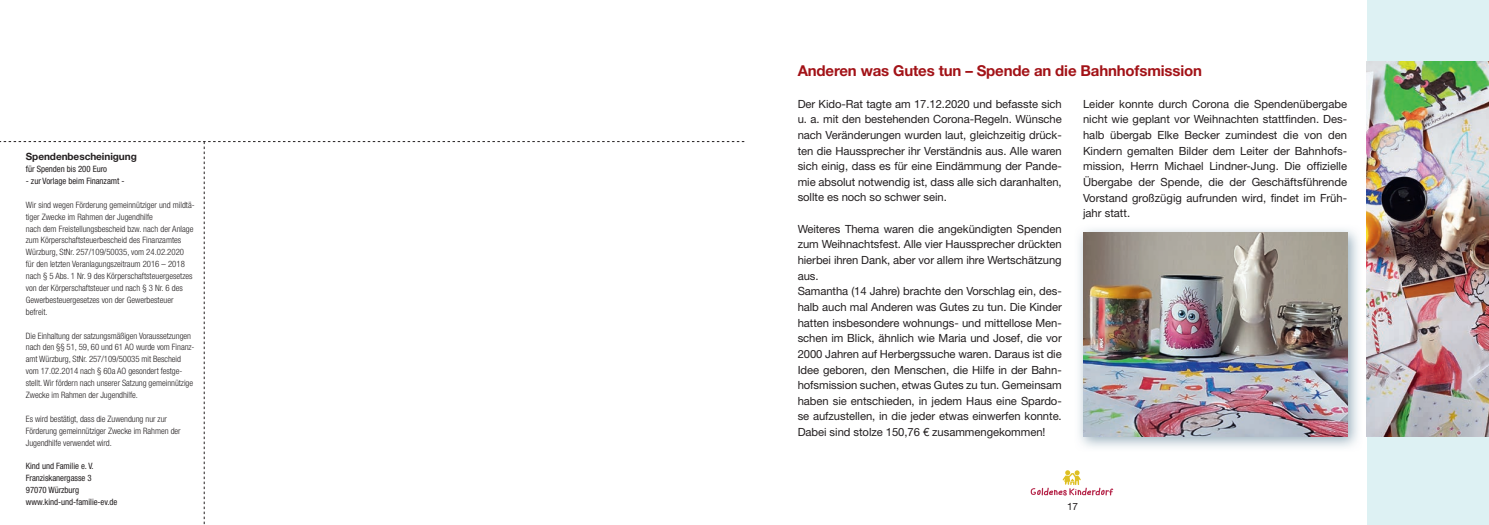
<style>
.page{position:relative;width:1489px;height:525px;background:#fff}
.page>*{position:absolute;margin:0;border:0;box-sizing:border-box;transform-origin:0 0}
.t1{font:700 15px "Helvetica Neue LT Std";letter-spacing:-.01em;color:#a21217}
.t2{font:11.25px/15.6px "Helvetica Neue LT Std";letter-spacing:-.005em;color:#231f20;text-align:justify}
.t3{font:700 10px "Helvetica Neue LT Std";letter-spacing:-.005em;color:#231f20}
.t4{font:10px "Helvetica Neue LT Std";color:#231f20}
.t5{font:300 condensed 8.75px/11.9px "Helvetica Neue LT Std";color:#231f20}
.t6{font:condensed 8.75px/11.9px "Helvetica Neue LT Std";letter-spacing:-.005em;color:#231f20}
</style>
<div class="page">
<svg style="left:1030px;top:470px;width:83px;height:25px"></svg>
<div style="left:1367px;top:0;width:121px;height:524px;background:#ddf1f3"></div>
<svg style="left:0;top:141px;width:744px;height:383px"></svg>
<div style="left:305px;top:420px;width:216px;height:104px;background:#fff"></div>
<img style="left:1366px;top:61px;width:122px;height:375px">
<img style="left:1079px;top:229px;width:279px;height:219px">
<img style="left:1082px;top:233px;width:264px;height:203px">
<p class="t3" style="left:26px;top:150px;width:112px">Spendenbescheinigung</p>
<p class="t6" style="left:26px;top:163px;width:83px">für Spenden bis 200 Euro</p>
<p class="t6" style="left:26px;top:175px;width:100px">- zur Vorlage beim Finanzamt -</p>
<p class="t5" style="left:26px;top:198px;width:170px">Wir sind wegen Förderung gemeinnütziger und mildtä&shy;tiger Zwecke im Rahmen der Jugendhilfe<br>nach dem Freistellungsbescheid bzw. nach der Anlage zum Körperschaftsteuerbescheid des Finanzamtes Würzburg, StNr. 257/109/50035, vom 24.02.2020 für den letzten Veranlagungszeitraum 2016 – 2018 nach § 5 Abs. 1 Nr. 9 des Körperschaftsteuergesetzes von der Körperschaftsteuer und nach § 3 Nr. 6 des Gewerbesteuergesetzes von der Gewerbesteuer befreit.</p>
<p class="t5" style="left:26px;top:329px;width:170px">Die Einhaltung der satzungsmäßigen Voraussetzungen nach den §§ 51, 59, 60 und 61 AO wurde vom Finanz&shy;amt Würzburg, StNr. 257/109/50035 mit Bescheid vom 17.02.2014 nach § 60a AO gesondert festge&shy;stellt. Wir fördern nach unserer Satzung gemeinnützige Zwecke im Rahmen der Jugendhilfe.</p>
<p class="t5" style="left:26px;top:412px;width:156px">Es wird bestätigt, dass die Zuwendung nur zur<br>Förderung gemeinnütziger Zwecke im Rahmen der<br>Jugendhilfe verwendet wird.</p>
<p class="t6" style="left:26px;top:460px;width:93px">Kind und Familie e. V.<br>Franziskanergasse 3<br>97070 Würzburg www.kind-und-familie-ev.de</p>
<h1 class="t1" style="left:797px;top:62px;width:406px">Anderen was Gutes tun – Spende an die Bahnhofsmission</h1>
<p class="t2" style="left:797px;top:96px;width:266px">Der Kido-Rat tagte am 17.12.2020 und befasste sich u. a. mit den bestehenden Corona-Regeln. Wünsche nach Veränderungen wurden laut, gleichzeitig drück&shy;ten die Haussprecher ihr Verständnis aus. Alle waren sich einig, dass es für eine Eindämmung der Pande&shy;mie absolut notwendig ist, dass alle sich daranhalten, sollte es noch so schwer sein.</p>
<p class="t2" style="left:797px;top:221px;width:266px;text-align:left">Weiteres Thema waren die angekündigten Spenden zum Weihnachtsfest. Alle vier Haussprecher drückten hierbei ihren Dank, aber vor allem ihre Wertschätzung aus.<br>Samantha (14 Jahre) brachte den Vorschlag ein, des&shy;halb auch mal Anderen was Gutes zu tun. Die Kinder hatten insbesondere wohnungs- und mittellose Men&shy;schen im Blick, ähnlich wie Maria und Josef, die vor 2000 Jahren auf Herbergssuche waren. Daraus ist die Idee geboren, den Menschen, die Hilfe in der Bahn&shy;hofsmission suchen, etwas Gutes zu tun. Gemeinsam haben sie entschieden, in jedem Haus eine Spardo&shy;se aufzustellen, in die jeder etwas einwerfen konnte.<br>Dabei sind stolze 150,76 € zusammengekommen!</p>
<p class="t2" style="left:1082px;top:96px;width:265px">Leider konnte durch Corona die Spendenübergabe nicht wie geplant vor Weihnachten stattfinden. Des&shy;halb übergab Elke Becker zumindest die von den Kindern gemalten Bilder dem Leiter der Bahnhofs&shy;mission, Herrn Michael Lindner-Jung. Die offizielle Übergabe der Spende, die der Geschäftsführende Vorstand großzügig aufrunden wird, findet im Früh&shy;jahr statt.</p>
<p class="t4" style="left:1066px;top:500px;width:13px">17</p>
</div>
